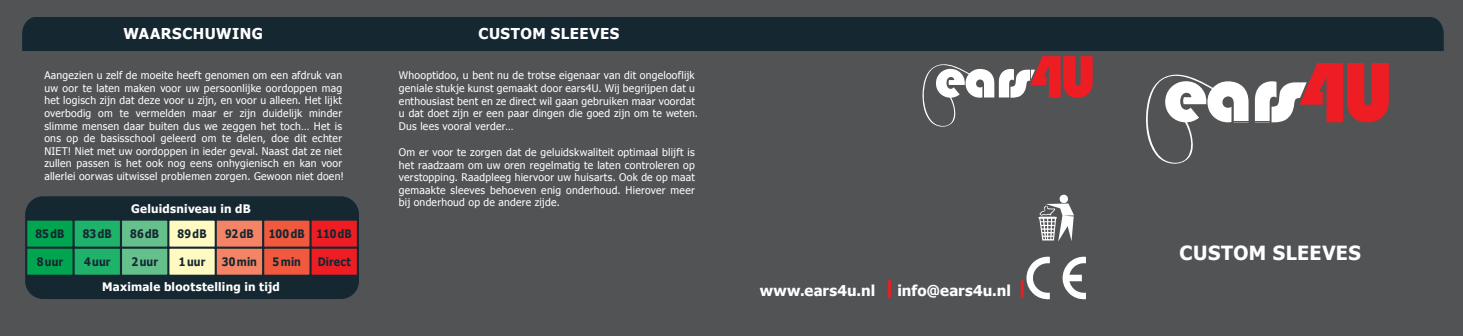
<style>
.page{position:relative;width:1463px;height:336px;background:#fff}
.page>*{position:absolute;margin:0;border:0;box-sizing:border-box;transform-origin:0 0}
.t1{font:700 19.5px "Tahoma";letter-spacing:.025em;color:#fff}
.t2{font:700 15px "Tahoma";letter-spacing:.005em;color:#fff}
.t3{font:700 15px "Tahoma";letter-spacing:.025em;color:#fff}
.t4{font:700 11.7px "Tahoma";letter-spacing:.01em;color:#152731;scale:.9 1}
.t5{font:700 11.7px "Tahoma";letter-spacing:.02em;color:#fff}
.t6{font:10.5px/12.6px "Tahoma";letter-spacing:.025em;color:#fff}
.s1{font-weight:400;font-size:22.05px;color:#ee1d23}
</style>
<div class="page">
<div style="left:0;top:0;width:365px;height:335px;background:#525355"></div>
<div style="left:732px;top:0;width:365px;height:336px;background:#525355"></div>
<div style="left:26px;top:197px;width:332px;height:101px;background:#152731;border-radius:17px"></div>
<div style="left:26px;top:220px;width:48px;height:56px;background:#00a54f"></div>
<div style="left:74px;top:220px;width:47px;height:56px;background:#1eb26a"></div>
<div style="left:121px;top:220px;width:47px;height:56px;background:#65c18b"></div>
<div style="left:168px;top:220px;width:48px;height:56px;background:#fffac1"></div>
<div style="left:216px;top:220px;width:47px;height:56px;background:#f48465"></div>
<div style="left:263px;top:220px;width:47px;height:56px;background:#f0593e"></div>
<div style="left:310px;top:220px;width:48px;height:56px;background:#ee1d23"></div>
<hr style="left:309px;top:220px;width:3px;height:56px;background:#152731">
<hr style="left:262px;top:220px;width:2px;height:56px;background:#152731">
<hr style="left:215px;top:220px;width:2px;height:56px;background:#152731">
<hr style="left:167px;top:220px;width:2px;height:56px;background:#152731">
<hr style="left:120px;top:220px;width:2px;height:56px;background:#152731">
<hr style="left:73px;top:220px;width:2px;height:56px;background:#152731">
<hr style="left:26px;top:275px;width:332px;height:2px;background:#152731">
<hr style="left:26px;top:247px;width:332px;height:2px;background:#152731">
<hr style="left:26px;top:218px;width:332px;height:3px;background:#152731">
<div style="left:25px;top:196px;width:334px;height:103px;border:2px solid #152731;border-radius:17px"></div>
<div style="left:1097px;top:0;width:366px;height:336px;background:#525355"></div>
<div style="left:366px;top:0;width:365px;height:336px;background:#525355"></div>
<div style="left:22px;top:17px;width:1421px;height:34px;background:#152731"></div>
<svg style="left:1146px;top:74px;width:102px;height:90px"></svg>
<svg style="left:1255px;top:63px;width:134px;height:59px"></svg>
<svg style="left:888px;top:280px;width:2px;height:18px"></svg>
<svg style="left:922px;top:56px;width:170px;height:71px"></svg>
<svg style="left:1038px;top:194px;width:36px;height:47px"></svg>
<svg style="left:1021px;top:257px;width:65px;height:43px"></svg>
<h2 class="t3" style="left:123px;top:23px;width:141px">WAARSCHUWING</h2>
<p class="t6" style="left:44px;top:69px;width:301px">Aangezien u zelf de moeite heeft genomen om een afdruk van uw oor te laten maken voor uw persoonlijke oordoppen mag het logisch zijn dat deze voor u zijn, en voor u alleen. Het lijkt overbodig om te vermelden maar er zijn duidelijk minder slimme mensen daar buiten dus we zeggen het toch… Het is ons op de basisschool geleerd om te delen, doe dit echter NIET! Niet met uw oordoppen in ieder geval. Naast dat ze niet zullen passen is het ook nog eens onhygienisch en kan voor allerlei oorwas uitwissel problemen zorgen. Gewoon niet doen!</p>
<p class="t4" style="left:35px;top:225px;width:34px">85 dB</p>
<p class="t4" style="left:37px;top:253px;width:31px">8 uur</p>
<p class="t5" style="left:131px;top:201px;width:121px">Geluidsniveau in dB</p>
<p class="t4" style="left:83px;top:225px;width:34px">83 dB</p>
<p class="t4" style="left:84px;top:253px;width:31px">4 uur</p>
<p class="t4" style="left:130px;top:225px;width:34px">86 dB</p>
<p class="t4" style="left:131px;top:253px;width:31px">2 uur</p>
<p class="t4" style="left:177px;top:225px;width:34px">89 dB</p>
<p class="t4" style="left:179px;top:253px;width:31px">1 uur</p>
<p class="t4" style="left:225px;top:225px;width:33px">92 dB</p>
<p class="t4" style="left:222px;top:253px;width:41px">30 min</p>
<p class="t4" style="left:269px;top:225px;width:41px">100 dB</p>
<p class="t4" style="left:273px;top:253px;width:33px">5 min</p>
<p class="t4" style="left:317px;top:225px;width:41px">110 dB</p>
<p class="t4" style="left:318px;top:253px;width:38px">Direct</p>
<p class="t5" style="left:102px;top:279px;width:179px">Maximale blootstelling in tijd</p>
<h2 class="t3" style="left:478px;top:23px;width:142px">CUSTOM SLEEVES</h2>
<p class="t6" style="left:399px;top:69px;width:301px">Whooptidoo, u bent nu de trotse eigenaar van dit ongelooflijk geniale stukje kunst gemaakt door ears4U. Wij begrijpen dat u enthousiast bent en ze direct wil gaan gebruiken maar voordat u dat doet zijn er een paar dingen die goed zijn om te weten.<br>Dus lees vooral verder…</p>
<p class="t6" style="left:399px;top:145px;width:297px;text-align:justify">Om er voor te zorgen dat de geluidskwaliteit optimaal blijft is het raadzaam om uw oren regelmatig te laten controleren op verstopping. Raadpleeg hiervoor uw huisarts. Ook de op maat gemaakte sleeves behoeven enig onderhoud. Hierover meer bij onderhoud op de andere zijde.</p>
<h2 class="t2" style="left:760px;top:280px;width:266px">www.ears4u.nl <span class="s1">l</span> info@ears4u.nl <span class="s1">l</span></h2>
<h1 class="t1" style="left:1179px;top:239px;width:183px">CUSTOM SLEEVES</h1>
</div>
